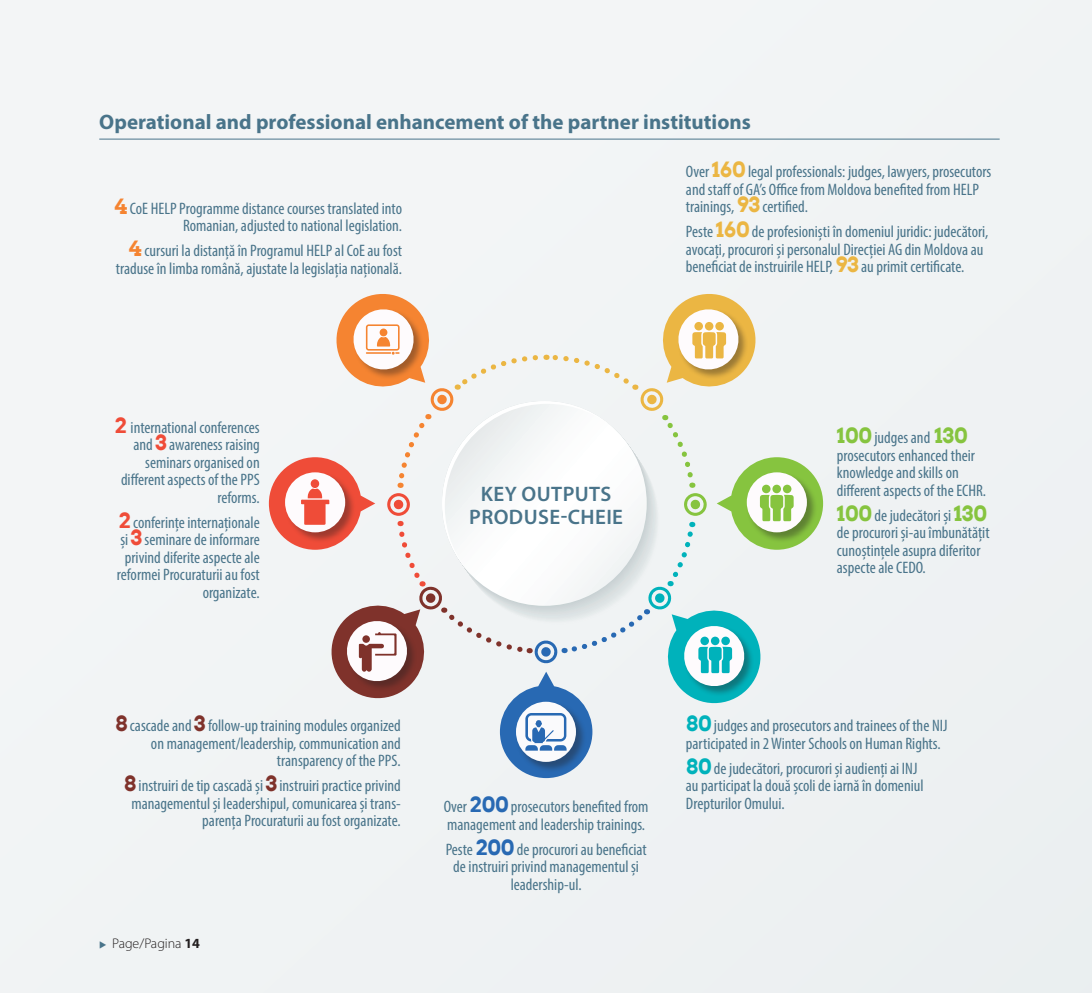
<style>
.page{position:relative;width:1092px;height:993px;background:#fff}
.page>*{position:absolute;margin:0;border:0;box-sizing:border-box;transform-origin:0 0}
.t1{font:700 21px "Myriad Pro";color:#49748a}
.t2{font:600 21px/22.4px "Myriad Pro";letter-spacing:.02em;color:#49748a}
.t3{font:condensed 16.62px/17.5px "Myriad Pro";color:#49748a}
.t4{font:300 14px "Myriad Pro";color:#231f20}
.s1{font-family:"Arvo";font-weight:700;font-stretch:normal;font-size:21px;color:#f58431}
.s2{font-family:"Arvo";font-weight:700;font-stretch:normal;font-size:21px;color:#ebb643}
.s3{font-family:"Arvo";font-weight:700;font-stretch:normal;font-size:21px;color:#ef4c38}
.s4{font-family:"Arvo";font-weight:700;font-stretch:normal;font-size:21px;color:#86c43f}
.s5{font-family:"Arvo";font-weight:700;font-stretch:normal;font-size:21px;color:#7f322b}
.s6{color:#49748a}
.s7{font-weight:700}
.s8{font-family:"Arvo";font-weight:700;font-stretch:normal;font-size:21px;color:#00b2bb}
.s9{font-family:"Arvo";font-weight:700;font-stretch:normal;font-size:21px;color:#2869b3}
</style>
<div class="page">
<div style="left:0;top:0;width:1091px;height:992px;background:#f1f3f4"></div>
<hr style="left:99px;top:139px;width:900px;height:1px;background:#49748a">
<svg style="left:269px;top:289px;width:554px;height:488px"></svg>
<p class="t1" style="left:99px;top:108px;width:653px">Operational and professional enhancement of the partner institutions</p>
<p class="t3" style="left:115px;top:199px;width:289px;text-align:right"><span class="s1">4</span> CoE HELP Programme distance courses translated into<br>Romanian, adjusted to national legislation.</p>
<p class="t3" style="left:116px;top:242px;width:288px;text-align:right"><span class="s1">4</span> cursuri la distanță în Programul HELP al CoE au fost traduse în limba română, ajustate la legislația națională.</p>
<p class="t3" style="left:686px;top:163px;width:307px">Over <span class="s2">160</span> legal professionals: judges, lawyers, prosecutors and staff of GA’s Office from Moldova benefited from HELP trainings, <span class="s2">93</span> certified.</p>
<p class="t3" style="left:686px;top:222px;width:304px">Peste <span class="s2">160</span> de profesioniști în domeniul juridic: judecători, avocați, procurori și personalul Direcției AG din Moldova au beneficiat de instruirile HELP, <span class="s2">93</span> au primit certificate.</p>
<p class="t3" style="left:114px;top:418px;width:147px;text-align:right"><span class="s3">2</span> international conferences and <span class="s3">3</span> awareness raising seminars organised on different aspects of the PPS reforms.</p>
<p class="t3" style="left:117px;top:513px;width:144px;text-align:right"><span class="s3">2</span> conferințe internaționale și <span class="s3">3</span> seminare de informare privind diferite aspecte ale reformei Procuraturii au fost organizate.</p>
<p class="t2" style="left:469px;top:482px;width:142px;text-indent:12px">KEY OUTPUTS<br>PROD</p>
<p class="t2" style="left:523px;top:505px;width:58px">USE-CHE</p>
<p class="t2" style="left:606px;top:505px;width:16px">IE</p>
<p class="t3" style="left:836px;top:428px;width:151px"><span class="s4">100</span> judges and <span class="s4">130 </span>prosecutors enhanced their knowledge and skills on different aspects of the ECHR.</p>
<p class="t3" style="left:836px;top:506px;width:154px"><span class="s4">100</span> de judecători și <span class="s4">130 </span>de procurori și-au îmbunătățit cunoștințele asupra diferitor aspecte ale CEDO.</p>
<p class="t3" style="left:115px;top:716px;width:287px;text-align:right"><span class="s5">8</span> cascade and <span class="s5">3</span> follow-up training modules organized on management/leadership, communication and transparency of the PPS.</p>
<p class="t3" style="left:124px;top:776px;width:278px;text-align:right"><span class="s5">8</span> instruiri de tip cascadă și <span class="s5">3</span> instruiri practice privind managementul și leadershipul, comunicarea și trans&shy;parența Procuraturii au fost organizate.</p>
<p class="t4" style="left:99px;top:935px;width:102px"><span class="s6">◆</span> Page/Pagina <span class="s7">14</span></p>
<p class="t3" style="left:686px;top:716px;width:263px"><span class="s8">80</span> judges and prosecutors and trainees of the NIJ participated in 2 Winter Schools on Human Rights.</p>
<p class="t3" style="left:686px;top:759px;width:239px"><span class="s8">80</span> de judecători, procurori și audienți ai INJ au participat la două școli de iarnă în domeniul</p>
<p class="t3" style="left:443px;top:797px;width:206px">Over <span class="s9">200</span> prosecutors benefited from</p>
<p class="t3" style="left:686px;top:794px;width:100px">Drepturilor Omului.</p>
<p class="t3" style="left:445px;top:811px;width:202px;line-height:24.8px">management and leadership trainings.<br>Peste <span class="s9">200</span> de procurori au beneficiat</p>
<p class="t3" style="left:453px;top:857px;width:187px;text-align:center">de instruiri privind managementul și leadership-ul.</p>
</div>
